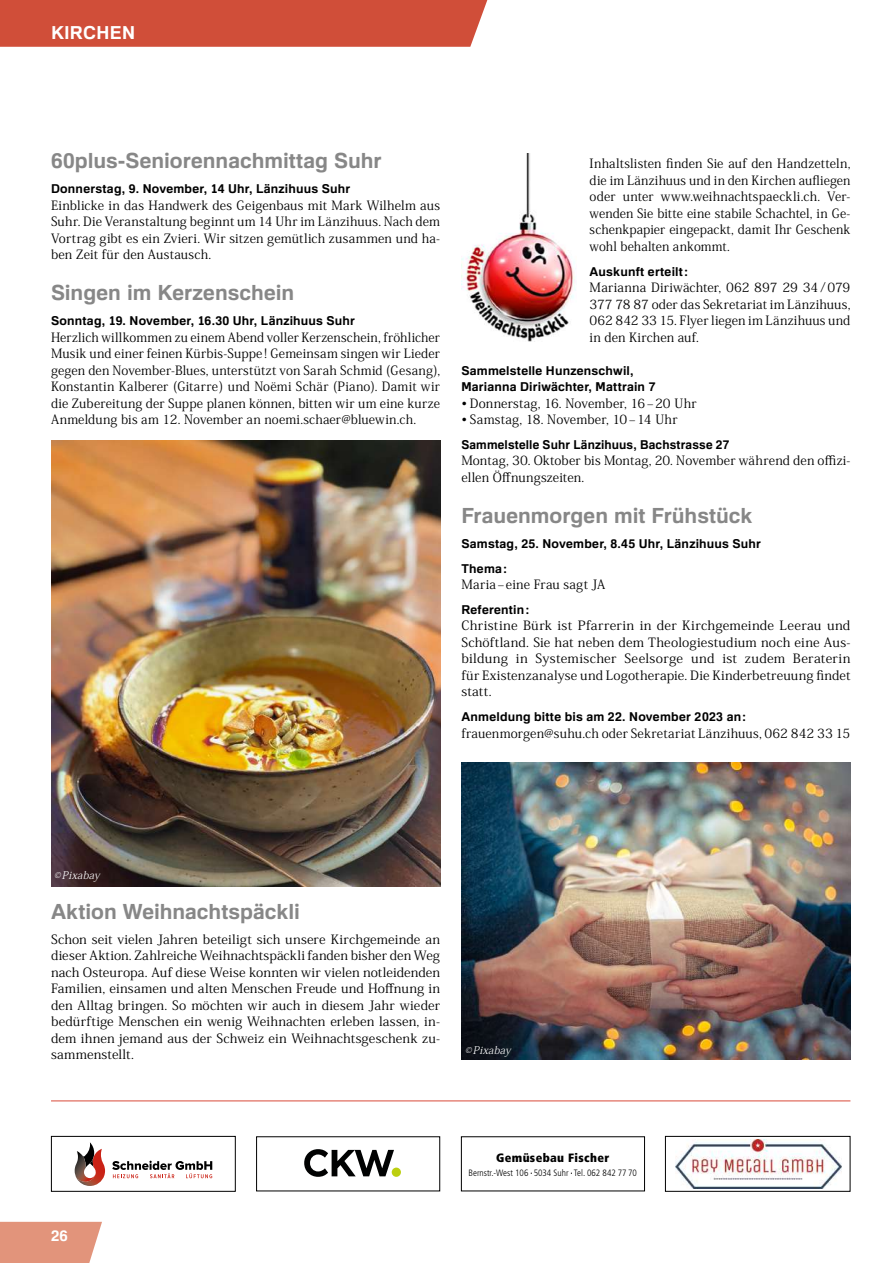
<style>
.page{position:relative;width:893px;height:1263px;background:#fff}
.page>*{position:absolute;margin:0;border:0;box-sizing:border-box;transform-origin:0 0}
.t1{font:700 21px "Familiar Pro";color:#878787}
.t2{font:700 18px "Familiar Pro";letter-spacing:.02em;color:#fff}
.t3{font:700 15px "Familiar Pro";color:#fff}
.t4{font:900 condensed 14.1px "Frutiger LT";color:#000}
.t5{font:12.75px/16.5px "Koz Min Pro";letter-spacing:.01em;color:#000;text-align:justify}
.t6{font:12.75px/16.5px "Koz Min Pro";letter-spacing:.01em;color:#000;text-align:justify;scale:1.04 1}
.t7{font:700 12.3px/16.5px "Familiar Pro";letter-spacing:.015em;color:#000}
.t8{font:900 condensed 12px "Frutiger LT Std";letter-spacing:.03em;color:#000}
.t9{font:italic 300 10.5px "Koz Min Pro";color:#fff}
.t10{font:300 condensed 9.15px "Frutiger";color:#000}
.s1{font-size:12px}
</style>
<div class="page">
<div style="left:0;top:0;width:488px;height:47px;background:#d04e39"></div>
<div style="left:0;top:1222px;width:102px;height:41px;background:#e2947b"></div>
<img style="left:461px;top:153px;width:115px;height:189px">
<img style="left:51px;top:441px;width:389px;height:445px">
<img style="left:461px;top:762px;width:389px;height:297px">
<hr style="left:51px;top:1101px;width:799px;height:1px;background:#d94b3a">
<svg style="left:75px;top:1142px;width:30px;height:44px"></svg>
<svg style="left:112px;top:1161px;width:100px;height:17px"></svg>
<div style="left:51px;top:1136px;width:185px;height:56px;border:1px solid #000"></div>
<svg style="left:304px;top:1149px;width:90px;height:28px"></svg>
<div style="left:392px;top:1167px;width:9px;height:10px;background:#bccf0f;border-radius:50%"></div>
<img style="left:675px;top:1139px;width:167px;height:50px">
<div style="left:665px;top:1136px;width:185px;height:56px;border:1px solid #000"></div>
<h2 class="t2" style="left:51px;top:22px;width:86px">KIRCHEN</h2>
<h1 class="t1" style="left:51px;top:148px;width:332px">60plus-Seniorennachmittag Suhr</h1>
<p class="t7" style="left:51px;top:180px;width:301px">Donnerstag, 9. November, 14 Uhr, Länzihuus Suhr</p>
<p class="t5" style="left:51px;top:196px;width:391px">Einblicke in das Handwerk des Geigenbaus mit Mark Wilhelm aus Suhr. Die Veranstaltung beginnt um 14 Uhr im Länzihuus. Nach dem Vortrag gibt es ein Zvieri. Wir sitzen gemütlich zusammen und ha&shy;ben Zeit für den Austausch.</p>
<h1 class="t1" style="left:51px;top:280px;width:245px">Singen im Kerzenschein</h1>
<p class="t7" style="left:51px;top:312px;width:306px">Sonntag, 19. November, 16.30 Uhr, Länzihuus Suhr</p>
<p class="t5" style="left:51px;top:328px;width:391px">Herzlich willkommen zu einem Abend voller Kerzenschein, fröhlicher Musik und einer feinen Kürbis-Suppe! Gemeinsam singen wir Lieder gegen den November-Blues, unterstützt von Sarah Schmid (Gesang), Konstantin Kalberer (Gitarre ) und Noëmi Schär (Piano). Damit wir die Zubereitung der Suppe planen können, bitten wir um eine kurze Anmeldung bis am 12. November an noemi.schaer@bluewin.ch.</p>
<p class="t5" style="left:590px;top:155px;width:262px">Inhaltslisten finden Sie auf den Handzetteln, die im Länzihuus und in den Kirchen aufliegen oder unter www.weihnachtspaeckli.ch. Ver&shy;wenden Sie bitte eine stabile Schachtel, in Ge&shy;schenkpapier eingepackt, damit Ihr Geschenk wohl behalten ankommt.</p>
<p class="t7" style="left:590px;top:263px;width:100px">Auskunft erteilt:</p>
<p class="t5" style="left:590px;top:279px;width:262px">Marianna Diriwächter, 062 897 29 34/079<br>377 78 87 oder das Sekretariat im Länzihuus, 062 842 33 15. Flyer liegen im Länzihuus und in den Kirchen auf.</p>
<p class="t7" style="left:461px;top:362px;width:196px">Sammelstelle Hunzenschwil,<br>Marianna Diriwächter, Mattrain 7</p>
<p class="t5" style="left:461px;top:394px;width:237px">• Donnerstag, 16. November, 16–20 Uhr</p>
<p class="t5" style="left:461px;top:411px;width:218px">• Samstag, 18. November, 10–14 Uhr</p>
<p class="t7" style="left:461px;top:436px;width:270px">Sammelstelle Suhr Länzihuus, Bachstrasse 27</p>
<p class="t5" style="left:461px;top:452px;width:391px">Montag, 30. Oktober bis Montag, 20. November während den offizi&shy;ellen Öffnungszeiten.</p>
<h1 class="t1" style="left:461px;top:503px;width:292px">Frauenmorgen mit Frühstück</h1>
<p class="t7" style="left:461px;top:531px;width:301px;line-height:24.8px">Samstag, 25. November, 8.45 Uhr, Länzihuus Suhr<br>Thema:</p>
<p class="t5" style="left:461px;top:576px;width:146px">Maria – eine Frau sagt JA</p>
<p class="t7" style="left:461px;top:601px;width:70px">Referentin:</p>
<p class="t6" style="left:461px;top:617px;width:376px">Christine Bürk ist Pfarrerin in der Kirchgemeinde Leerau und Schöftland. Sie hat neben dem Theologiestudium noch eine Aus&shy;bildung in Systemischer Seelsorge und ist zudem Beraterin für Existenzanalyse und Logotherapie. Die Kinderbetreuung findet statt.</p>
<p class="t7" style="left:461px;top:708px;width:286px">Anmeldung bitte bis am 22. November 2023 an:</p>
<p class="t5" style="left:461px;top:724px;width:391px">frauenmorgen@suhu.ch oder Sekretariat Länzihuus, 062 842 33 15</p>
<p class="t9" style="left:54px;top:868px;width:47px"><span class="s1">C</span>Pixabay</p>
<h1 class="t1" style="left:51px;top:899px;width:250px">Aktion Weihnachtspäckli</h1>
<p class="t5" style="left:51px;top:930px;width:391px">Schon seit vielen Jahren beteiligt sich unsere Kirchgemeinde an dieser Aktion. Zahlreiche Weihnachtspäckli fanden bisher den Weg nach Osteuropa. Auf diese Weise konnten wir vielen notleidenden Familien, einsamen und alten Menschen Freude und Hoffnung in den Alltag bringen. So möchten wir auch in diesem Jahr wieder bedürftige Menschen ein wenig Weihnachten erleben lassen, in&shy;dem ihnen jemand aus der Schweiz ein Weihnachtsgeschenk zu&shy;sammenstellt.</p>
<p class="t9" style="left:465px;top:1043px;width:47px"><span class="s1">C</span>Pixabay</p>
<p class="t3" style="left:51px;top:1226px;width:18px">26</p>
<p class="t8" style="left:496px;top:1150px;width:115px">Gemüsebau Fischer</p>
<p class="t10" style="left:469px;top:1167px;width:170px">Bernstr.-West 106 5034 Suhr Tel. 062 842 77 70</p>
<p class="t4" style="left:491px;top:1160px;width:126px">Gemüsebau Fischer</p>
</div>
